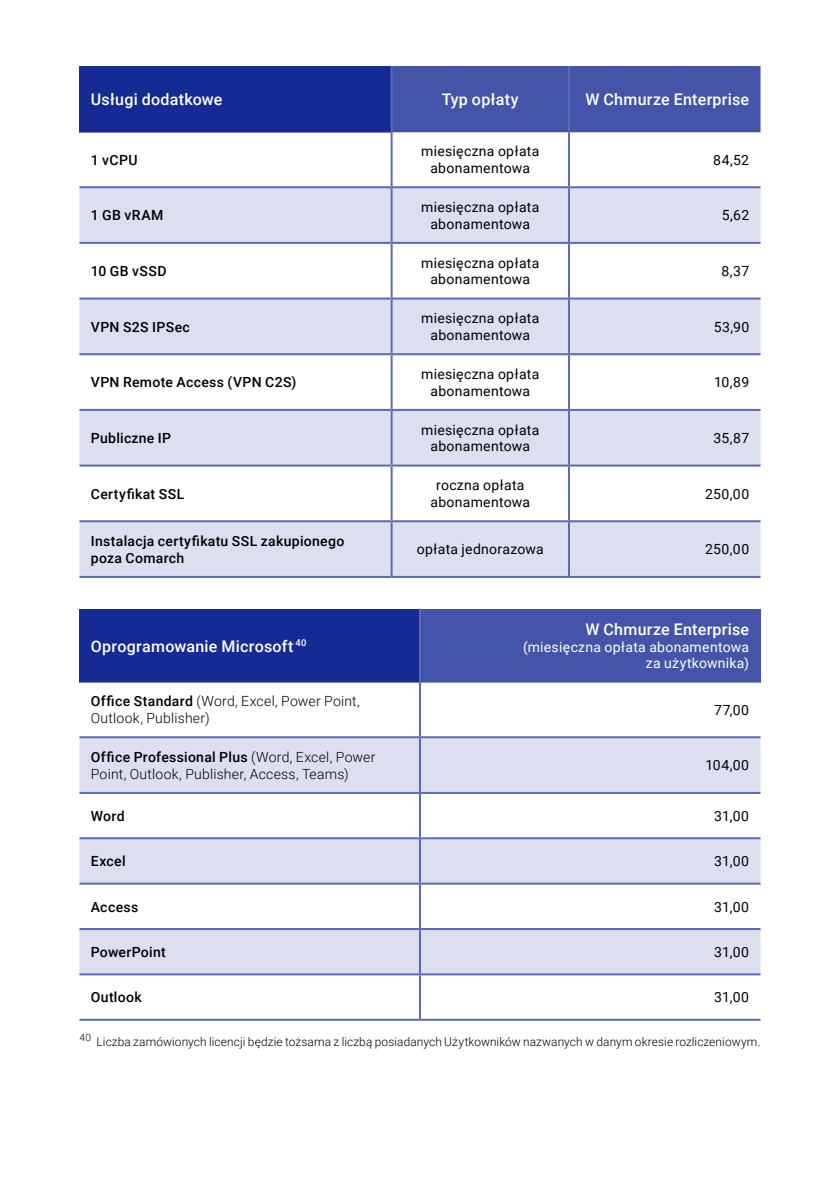
<style>
.page{position:relative;width:840px;height:1191px;background:#fff}
.page>*{position:absolute;margin:0;border:0;box-sizing:border-box;transform-origin:0 0}
.t1{font:500 16px "Roboto";letter-spacing:.02em;color:#fff}
.t2{font:14px/16.8px "Roboto";letter-spacing:.02em;color:#000;text-align:center}
.t3{font:500 14px/16.8px "Roboto";letter-spacing:.025em;color:#000}
.t4{font:300 14px/16.8px "Roboto";letter-spacing:.015em;color:#000}
.t5{font:14px/16.8px "Roboto";letter-spacing:.02em;color:#fff;text-align:right}
.t6{font:300 12px "Roboto";letter-spacing:.01em;color:#000}
.s1{font-weight:500}
</style>
<div class="page">
<div style="left:79px;top:66px;width:312px;height:67px;background:#152a94"></div>
<div style="left:392px;top:66px;width:368px;height:67px;background:#4455a9"></div>
<svg style="left:79px;top:188px;width:681px;height:388px;fill:#dcdfef"></svg>
<hr style="left:79px;top:186px;width:312px;height:2px;background:#5b6ab4">
<hr style="left:390px;top:66px;width:2px;height:67px;background:#5b6ab4">
<hr style="left:568px;top:186px;width:192px;height:2px;background:#5b6ab4">
<hr style="left:79px;top:242px;width:312px;height:2px;background:#5b6ab4">
<hr style="left:568px;top:242px;width:192px;height:2px;background:#5b6ab4">
<hr style="left:79px;top:297px;width:312px;height:2px;background:#5b6ab4">
<hr style="left:568px;top:297px;width:192px;height:2px;background:#5b6ab4">
<hr style="left:79px;top:353px;width:312px;height:2px;background:#5b6ab4">
<hr style="left:79px;top:464px;width:312px;height:2px;background:#5b6ab4">
<hr style="left:568px;top:353px;width:192px;height:2px;background:#5b6ab4">
<hr style="left:568px;top:464px;width:192px;height:2px;background:#5b6ab4">
<hr style="left:79px;top:409px;width:312px;height:2px;background:#5b6ab4">
<hr style="left:79px;top:520px;width:312px;height:2px;background:#5b6ab4">
<hr style="left:79px;top:576px;width:312px;height:2px;background:#5b6ab4">
<hr style="left:568px;top:409px;width:192px;height:2px;background:#5b6ab4">
<hr style="left:568px;top:520px;width:192px;height:2px;background:#5b6ab4">
<hr style="left:568px;top:576px;width:192px;height:2px;background:#5b6ab4">
<hr style="left:390px;top:133px;width:2px;height:53px;background:#5b6ab4">
<hr style="left:567px;top:133px;width:2px;height:53px;background:#5b6ab4">
<hr style="left:391px;top:186px;width:177px;height:2px;background:#5b6ab4">
<hr style="left:390px;top:188px;width:2px;height:54px;background:#5b6ab4">
<hr style="left:567px;top:188px;width:2px;height:54px;background:#5b6ab4">
<hr style="left:391px;top:297px;width:177px;height:2px;background:#5b6ab4">
<hr style="left:390px;top:299px;width:2px;height:54px;background:#5b6ab4">
<hr style="left:567px;top:299px;width:2px;height:54px;background:#5b6ab4">
<hr style="left:391px;top:409px;width:177px;height:2px;background:#5b6ab4">
<hr style="left:390px;top:411px;width:2px;height:53px;background:#5b6ab4">
<hr style="left:567px;top:411px;width:2px;height:53px;background:#5b6ab4">
<hr style="left:391px;top:520px;width:177px;height:2px;background:#5b6ab4">
<hr style="left:390px;top:522px;width:2px;height:54px;background:#5b6ab4">
<hr style="left:567px;top:522px;width:2px;height:54px;background:#5b6ab4">
<hr style="left:391px;top:242px;width:177px;height:2px;background:#5b6ab4">
<hr style="left:390px;top:244px;width:2px;height:53px;background:#5b6ab4">
<hr style="left:567px;top:244px;width:2px;height:53px;background:#5b6ab4">
<hr style="left:391px;top:353px;width:177px;height:2px;background:#5b6ab4">
<hr style="left:391px;top:464px;width:177px;height:2px;background:#5b6ab4">
<hr style="left:391px;top:576px;width:177px;height:2px;background:#5b6ab4">
<hr style="left:390px;top:355px;width:2px;height:54px;background:#5b6ab4">
<hr style="left:567px;top:355px;width:2px;height:54px;background:#5b6ab4">
<hr style="left:390px;top:466px;width:2px;height:54px;background:#5b6ab4">
<hr style="left:567px;top:466px;width:2px;height:54px;background:#5b6ab4">
<hr style="left:567px;top:66px;width:2px;height:67px;background:#5b6ab4">
<div style="left:79px;top:608px;width:341px;height:74px;background:#152a94"></div>
<div style="left:420px;top:608px;width:340px;height:74px;background:#4455a9"></div>
<svg style="left:79px;top:682px;width:681px;height:294px"></svg>
<svg style="left:79px;top:738px;width:681px;height:235px;fill:#dcdfef"></svg>
<hr style="left:419px;top:608px;width:2px;height:74px;background:#5b6ab4">
<hr style="left:419px;top:682px;width:2px;height:54px;background:#5b6ab4">
<hr style="left:79px;top:736px;width:341px;height:2px;background:#5b6ab4">
<hr style="left:420px;top:736px;width:340px;height:2px;background:#5b6ab4">
<hr style="left:419px;top:738px;width:2px;height:54px;background:#5b6ab4">
<hr style="left:79px;top:792px;width:341px;height:2px;background:#5b6ab4">
<hr style="left:420px;top:792px;width:340px;height:2px;background:#5b6ab4">
<hr style="left:419px;top:794px;width:2px;height:43px;background:#5b6ab4">
<hr style="left:79px;top:837px;width:341px;height:2px;background:#5b6ab4">
<hr style="left:419px;top:839px;width:2px;height:43px;background:#5b6ab4">
<hr style="left:420px;top:837px;width:340px;height:2px;background:#5b6ab4">
<hr style="left:79px;top:882px;width:341px;height:2px;background:#5b6ab4">
<hr style="left:79px;top:973px;width:341px;height:2px;background:#5b6ab4">
<hr style="left:419px;top:884px;width:2px;height:44px;background:#5b6ab4">
<hr style="left:419px;top:975px;width:2px;height:43px;background:#5b6ab4">
<hr style="left:420px;top:882px;width:340px;height:2px;background:#5b6ab4">
<hr style="left:420px;top:973px;width:340px;height:2px;background:#5b6ab4">
<hr style="left:79px;top:928px;width:341px;height:2px;background:#5b6ab4">
<hr style="left:79px;top:1018px;width:341px;height:2px;background:#5b6ab4">
<hr style="left:419px;top:930px;width:2px;height:43px;background:#5b6ab4">
<hr style="left:420px;top:928px;width:340px;height:2px;background:#5b6ab4">
<hr style="left:420px;top:1018px;width:340px;height:2px;background:#5b6ab4">
<p class="t1" style="left:91px;top:88px;width:133px">Usługi dodatkowe</p>
<p class="t1" style="left:441px;top:88px;width:78px">Typ opłaty</p>
<p class="t1" style="left:585px;top:88px;width:165px">W Chmurze Enterprise</p>
<p class="t3" style="left:91px;top:151px;width:48px">1 vCPU</p>
<p class="t2" style="left:421px;top:142px;width:120px">miesięczna opłata abonamentowa</p>
<p class="t2" style="left:712px;top:151px;width:37px">84,52</p>
<p class="t3" style="left:91px;top:206px;width:74px">1 GB vRAM</p>
<p class="t2" style="left:421px;top:198px;width:120px">miesięczna opłata abonamentowa</p>
<p class="t2" style="left:721px;top:206px;width:29px">5,62</p>
<p class="t3" style="left:91px;top:262px;width:77px">10 GB vSSD</p>
<p class="t2" style="left:421px;top:254px;width:120px">miesięczna opłata abonamentowa</p>
<p class="t2" style="left:721px;top:262px;width:29px">8,37</p>
<p class="t3" style="left:91px;top:318px;width:100px">VPN S2S IPSec</p>
<p class="t2" style="left:421px;top:309px;width:120px">miesięczna opłata abonamentowa</p>
<p class="t2" style="left:713px;top:318px;width:37px">53,90</p>
<p class="t3" style="left:91px;top:373px;width:207px">VPN Remote Access (VPN C2S)</p>
<p class="t2" style="left:421px;top:365px;width:120px">miesięczna opłata abonamentowa</p>
<p class="t2" style="left:713px;top:373px;width:37px">10,89</p>
<p class="t3" style="left:91px;top:429px;width:82px">Publiczne IP</p>
<p class="t2" style="left:421px;top:421px;width:120px">miesięczna opłata abonamentowa</p>
<p class="t2" style="left:713px;top:429px;width:37px">35,87</p>
<p class="t3" style="left:91px;top:485px;width:95px">Certyfikat SSL</p>
<p class="t2" style="left:430px;top:476px;width:101px">roczna opłata abonamentowa</p>
<p class="t2" style="left:704px;top:485px;width:46px">250,00</p>
<p class="t3" style="left:91px;top:532px;width:255px">Instalacja certyfikatu SSL zakupionego poza Comarch</p>
<p class="t2" style="left:416px;top:540px;width:129px">opłata jednorazowa</p>
<p class="t2" style="left:704px;top:540px;width:46px">250,00</p>
<p class="t1" style="left:91px;top:634px;width:217px">Oprogramowanie Microsoft <sup>40</sup></p>
<p class="t1" style="left:585px;top:618px;width:165px">W Chmurze Enterprise</p>
<p class="t5" style="left:523px;top:637px;width:227px">(miesięczna opłata abonamentowa za użytkownika)</p>
<p class="t4" style="left:91px;top:692px;width:270px"><span class="s1">Office Standard</span> (Word, Excel, Power Point,<br>Outlook, Publisher)</p>
<p class="t2" style="left:713px;top:700px;width:36px">77,00</p>
<p class="t4" style="left:91px;top:748px;width:286px"><span class="s1">Office Professional Plus</span> (Word, Excel, Power<br>Point, Outlook, Publisher, Access, Teams)</p>
<p class="t2" style="left:705px;top:756px;width:45px">104,00</p>
<p class="t3" style="left:91px;top:807px;width:35px">Word</p>
<p class="t2" style="left:713px;top:807px;width:36px">31,00</p>
<p class="t3" style="left:91px;top:852px;width:36px">Excel</p>
<p class="t2" style="left:713px;top:852px;width:36px">31,00</p>
<p class="t3" style="left:91px;top:897px;width:49px">Access</p>
<p class="t2" style="left:713px;top:897px;width:36px">31,00</p>
<p class="t3" style="left:91px;top:943px;width:76px">PowerPoint</p>
<p class="t2" style="left:713px;top:943px;width:36px">31,00</p>
<p class="t3" style="left:91px;top:988px;width:52px">Outlook</p>
<p class="t2" style="left:713px;top:988px;width:36px">31,00</p>
<p class="t6" style="left:79px;top:1033px;width:682px"><sup>40</sup> Liczba zamówionych licencji będzie tożsama z liczbą posiadanych Użytkowników nazwanych w danym okresie rozliczeniowym.</p>
</div>
